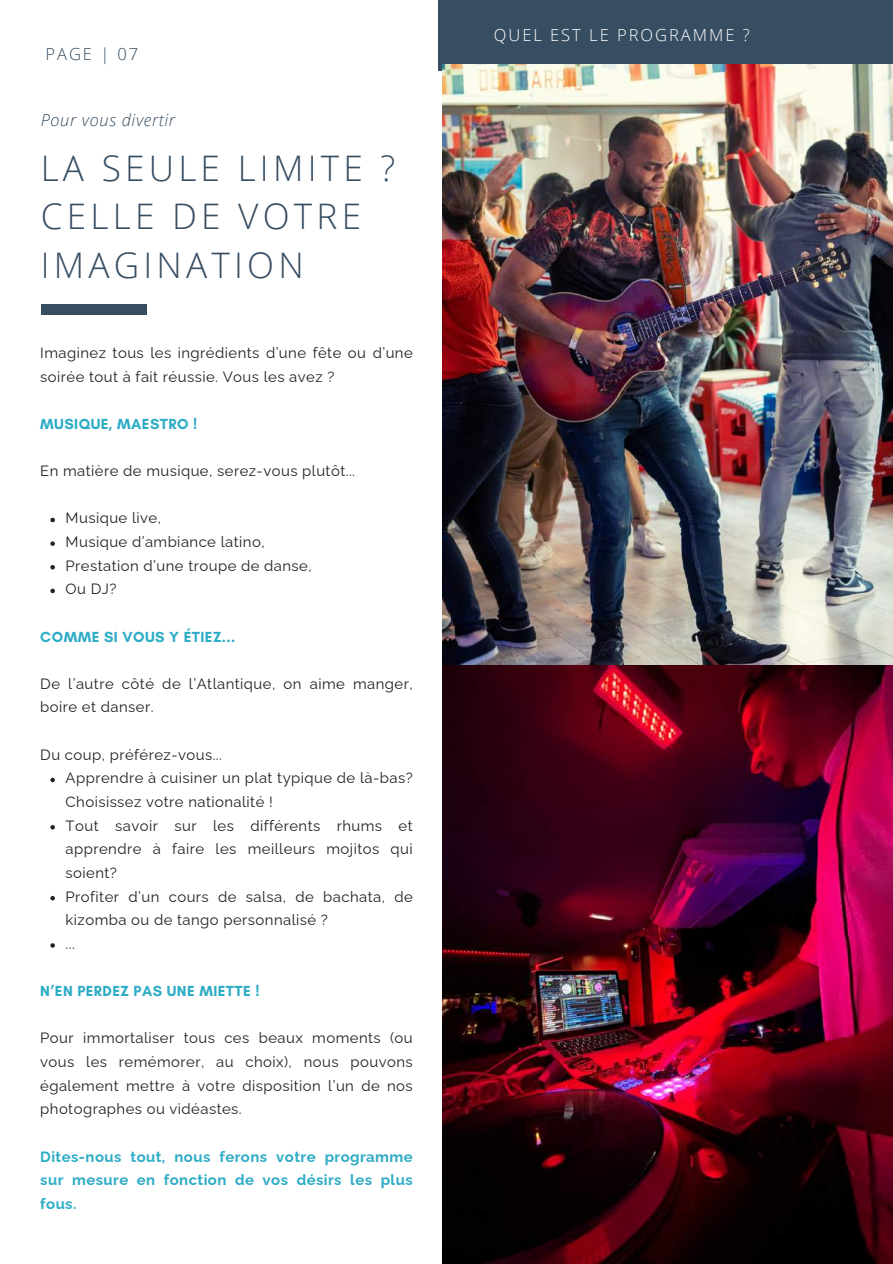
<style>
.page{position:relative;width:893px;height:1264px;background:#fff}
.page>*{position:absolute;margin:0;border:0;box-sizing:border-box;transform-origin:0 0}
.t1{font:300 35.25px/48.3px "Open Sans";letter-spacing:.12em;color:#364d62}
.t2{font:300 16.5px "Open Sans";letter-spacing:.12em;color:#fff}
.t3{font:italic 300 16.5px "Open Sans";letter-spacing:.04em;color:#364d62}
.t4{font:300 16.5px "Open Sans";letter-spacing:.12em;color:#364d62}
.t5{font:14.85px/23.7px "Raleway";letter-spacing:.03em;color:#222}
.t6{font:700 14.85px/23.7px "Raleway";letter-spacing:.03em;color:#2eacc6;text-align:justify}
.t7{font:700 14.85px "Glacial Indifference";letter-spacing:.03em;color:#2eacc6}
</style>
<div class="page">
<div style="left:437px;top:0;width:455px;height:71px;background:#364d62"></div>
<img style="left:442px;top:64px;width:450px;height:1199px">
<div style="left:41px;top:305px;width:105px;height:10px;background:#364d62"></div>
<svg style="left:50px;top:518px;width:5px;height:4px"></svg>
<svg style="left:50px;top:541px;width:5px;height:5px"></svg>
<svg style="left:50px;top:565px;width:5px;height:4px"></svg>
<svg style="left:50px;top:588px;width:5px;height:5px"></svg>
<svg style="left:50px;top:777px;width:5px;height:5px"></svg>
<svg style="left:50px;top:825px;width:5px;height:4px"></svg>
<svg style="left:50px;top:896px;width:5px;height:4px"></svg>
<svg style="left:50px;top:943px;width:5px;height:4px"></svg>
<p class="t4" style="left:45px;top:42px;width:94px">PAGE | 07</p>
<p class="t3" style="left:41px;top:109px;width:136px">Pour vous divertir</p>
<h1 class="t1" style="left:41px;top:143px;width:356px">LA SEULE LIMITE ?<br>CELLE DE VOTRE<br>IMAGINATION</h1>
<p class="t5" style="left:40px;top:341px;width:374px">Imaginez tous les ingrédients d’une fête ou d’une soirée tout à fait réussie. Vous les avez ?</p>
<p class="t7" style="left:40px;top:415px;width:159px">MUSIQUE, MAESTRO !</p>
<p class="t5" style="left:40px;top:459px;width:316px">En matière de musique, serez-vous plutôt...</p>
<p class="t5" style="left:66px;top:506px;width:248px">Musique live,<br>Musique d’ambiance latino,<br>Prestation d’une troupe de danse,<br>Ou DJ?</p>
<p class="t7" style="left:40px;top:627px;width:196px">COMME SI VOUS Y ÉTIEZ...</p>
<p class="t5" style="left:40px;top:671px;width:374px">De l’autre côté de l’Atlantique, on aime manger, boire et danser.</p>
<p class="t5" style="left:66px;top:742px;width:349px;text-indent:-25px">Du coup, préférez-vous...<br>Apprendre à cuisiner un plat typique de là-bas?<br>Choisissez votre nationalité !<br>Tout savoir sur les différents rhums et apprendre à faire les meilleurs mojitos qui soient?<br>Profiter d’un cours de salsa, de bachata, de kizomba ou de tango personnalisé ?<br>...</p>
<p class="t7" style="left:40px;top:982px;width:221px">N’EN PERDEZ PAS UNE MIETTE !</p>
<p class="t5" style="left:40px;top:1026px;width:374px;text-align:justify">Pour immortaliser tous ces beaux moments (ou vous les remémorer, au choix), nous pouvons également mettre à votre disposition l’un de nos photographes ou vidéastes.</p>
<p class="t6" style="left:40px;top:1144px;width:374px">Dites-nous tout, nous ferons votre programme sur mesure en fonction de vos désirs les plus fous.</p>
<p class="t2" style="left:494px;top:23px;width:257px">QUEL EST LE PROGRAMME ?</p>
</div>
